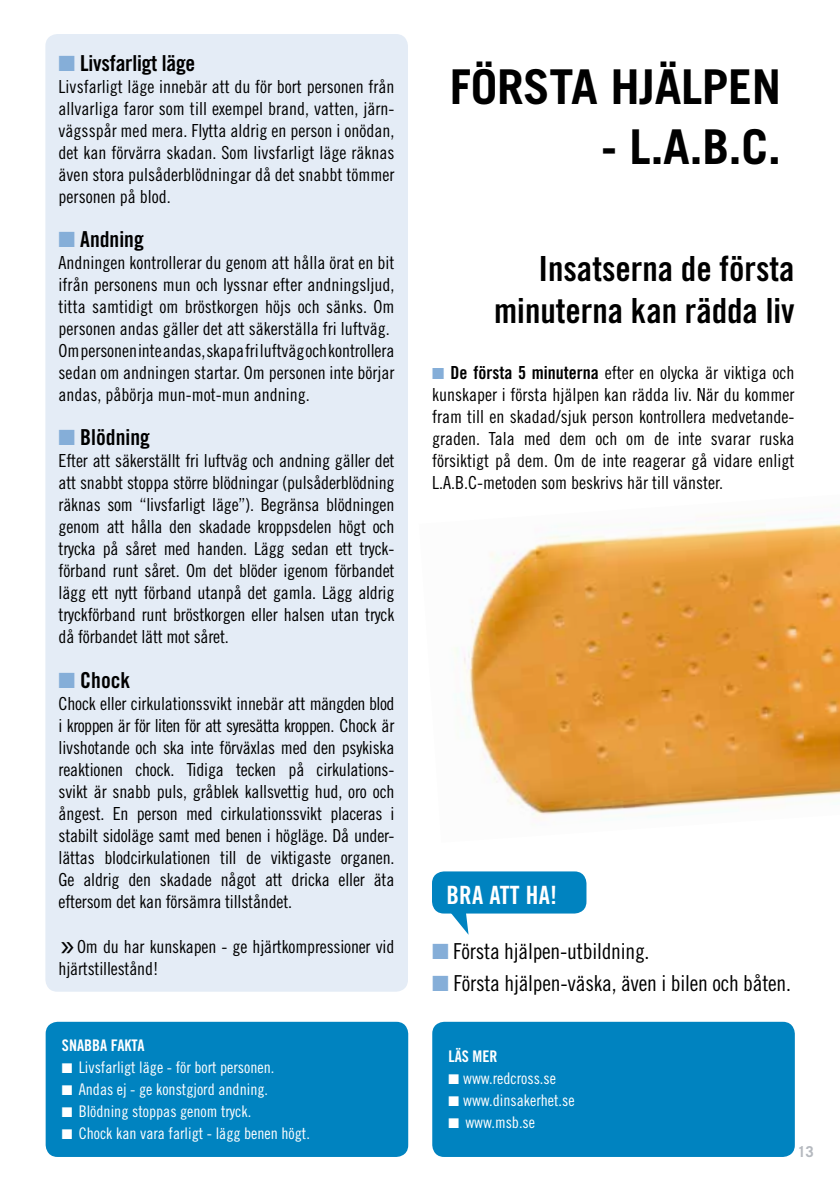
<style>
.page{position:relative;width:840px;height:1191px;background:#fff}
.page>*{position:absolute;margin:0;border:0;box-sizing:border-box;transform-origin:0 0}
.t1{font:700 48px "Trade Gothic LT Std";letter-spacing:-.01em;color:#000}
.t2{font:34.6px/41.6px "Trade Gothic LT Std Bd Cn 20";color:#000;text-align:right}
.t3{font:25.2px "Trade Gothic LT Std Bd Cn 20";letter-spacing:.01em;color:#fff}
.t4{font:22px "Trade Gothic LT Std Cn 18";letter-spacing:-.01em;color:#000}
.t5{font:22px "Trade Gothic LT Std Bd Cn 20";letter-spacing:-.01em;color:#000}
.t6{font:18px/22px "Trade Gothic LT Std Cn 18";color:#000;text-align:justify}
.t7{font:16px "Trade Gothic LT Std Cn 18";color:#fff}
.t8{font:16px "Trade Gothic LT Std Bd Cn 20";color:#fff}
.t9{font:700 15px "Trade Gothic LT Std";color:#b5b9bf}
.s1{color:#85aed8}
.s2{font-size:36px}
.s3{font-family:"Trade Gothic LT Std Bd Cn 20"}
</style>
<div class="page">
<div style="left:46px;top:1021px;width:362px;height:136px;background:#0083c0;border-radius:12px"></div>
<div style="left:432px;top:1021px;width:362px;height:136px;background:#0083c0;border-radius:12px"></div>
<div style="left:45px;top:34px;width:363px;height:957px;background:#e4ecf6;border-radius:12px"></div>
<svg style="left:436px;top:873px;width:32px;height:61px"></svg>
<div style="left:432px;top:871px;width:154px;height:42px;background:#0083c0;border-radius:12px"></div>
<img style="left:454px;top:523px;width:385px;height:295px">
<p class="t5" style="left:59px;top:50px;width:138px"><span class="s1">■</span> Livsfarligt läge</p>
<p class="t6" style="left:59px;top:76px;width:337px">Livsfarligt läge innebär att du för bort personen från allvarliga faror som till exempel brand, vatten, järn&shy;vägsspår med mera. Flytta aldrig en person i onödan, det kan förvärra skadan. Som livsfarligt läge räknas även stora pulsåderblödningar då det snabbt tömmer personen på blod.</p>
<p class="t5" style="left:59px;top:226px;width:87px"><span class="s1">■</span> Andning</p>
<p class="t6" style="left:59px;top:252px;width:337px;text-align:left">Andningen kontrollerar du genom att hålla örat en bit ifrån personens mun och lyssnar efter andningsljud, titta samtidigt om bröstkorgen höjs och sänks. Om personen andas gäller det att säkerställa fri luftväg.<br>Om personen inte andas, skapa fri luftväg och kontrollera sedan om andningen startar. Om personen inte börjar andas, påbörja mun-mot-mun andning.</p>
<p class="t5" style="left:59px;top:424px;width:93px"><span class="s1">■</span> Blödning</p>
<p class="t6" style="left:59px;top:450px;width:337px">Efter att säkerställt fri luftväg och andning gäller det att snabbt stoppa större blödningar (pulsåderblödning räknas som “livsfarligt läge”). Begränsa blödningen genom att hålla den skadade kroppsdelen högt och trycka på såret med handen. Lägg sedan ett tryck&shy;förband runt såret. Om det blöder igenom förbandet lägg ett nytt förband utanpå det gamla. Lägg aldrig tryckförband runt bröstkorgen eller halsen utan tryck då förbandet lätt mot såret.</p>
<p class="t5" style="left:59px;top:666px;width:73px"><span class="s1">■</span> Chock</p>
<p class="t6" style="left:59px;top:692px;width:337px">Chock eller cirkulationssvikt innebär att mängden blod i kroppen är för liten för att syresätta kroppen. Chock är livshotande och ska inte förväxlas med den psykiska reaktionen chock. Tidiga tecken på cirkulations&shy;svikt är snabb puls, gråblek kallsvettig hud, oro och ångest. En person med cirkulationssvikt placeras i stabilt sidoläge samt med benen i högläge. Då under&shy;lättas blodcirkulationen till de viktigaste organen.<br>Ge aldrig den skadade något att dricka eller äta eftersom det kan försämra tillståndet.</p>
<p class="t6" style="left:59px;top:935px;width:337px"><span class="s2">»</span>Om du har kunskapen - ge hjärtkompressioner vid hjärtstillestånd!</p>
<p class="t8" style="left:62px;top:1035px;width:84px">SNABBA FAKTA</p>
<p class="t7" style="left:62px;top:1058px;width:214px">■ Livsfarligt läge - för bort personen.</p>
<p class="t7" style="left:62px;top:1080px;width:207px">■ Andas ej - ge konstgjord andning.</p>
<p class="t7" style="left:62px;top:1102px;width:191px">■ Blödning stoppas genom tryck.</p>
<p class="t7" style="left:62px;top:1124px;width:249px">■ Chock kan vara farligt - lägg benen högt.</p>
<h1 class="t1" style="left:449px;top:57px;width:332px">FÖRSTA HJÄLPE N</h1>
<h1 class="t1" style="left:600px;top:117px;width:181px">- L.A.B.C.</h1>
<h2 class="t2" style="left:494px;top:247px;width:302px">Insatserna de första minuterna kan rädda liv</h2>
<p class="t6" style="left:432px;top:361px;width:364px"><span class="s1">■</span> <span class="s3">De första 5 minuterna</span> efter en olycka är viktiga och kunskaper i första hjälpen kan rädda liv. När du kommer fram till en skadad/sjuk person kontrollera medvetande&shy;graden. Tala med dem och om de inte svarar ruska försiktigt på dem. Om de inte reagerar gå vidare enligt L.A.B.C-metoden som beskrivs här till vänster.</p>
<h3 class="t3" style="left:446px;top:879px;width:112px">BRA ATT HA!</h3>
<p class="t4" style="left:432px;top:938px;width:219px"><span class="s1">■</span> Första hjälpen-utbildning.</p>
<p class="t4" style="left:432px;top:970px;width:360px"><span class="s1">■</span> Första hjälpen-väska, även i bilen och båten.</p>
<p class="t8" style="left:448px;top:1046px;width:50px">LÄS MER</p>
<p class="t7" style="left:448px;top:1069px;width:109px">■ www.redcross.se</p>
<p class="t7" style="left:448px;top:1091px;width:127px">■ www.dinsakerhet.se</p>
<p class="t7" style="left:448px;top:1113px;width:88px">■ www.msb.se</p>
<p class="t9" style="left:797px;top:1142px;width:18px">13</p>
</div>
